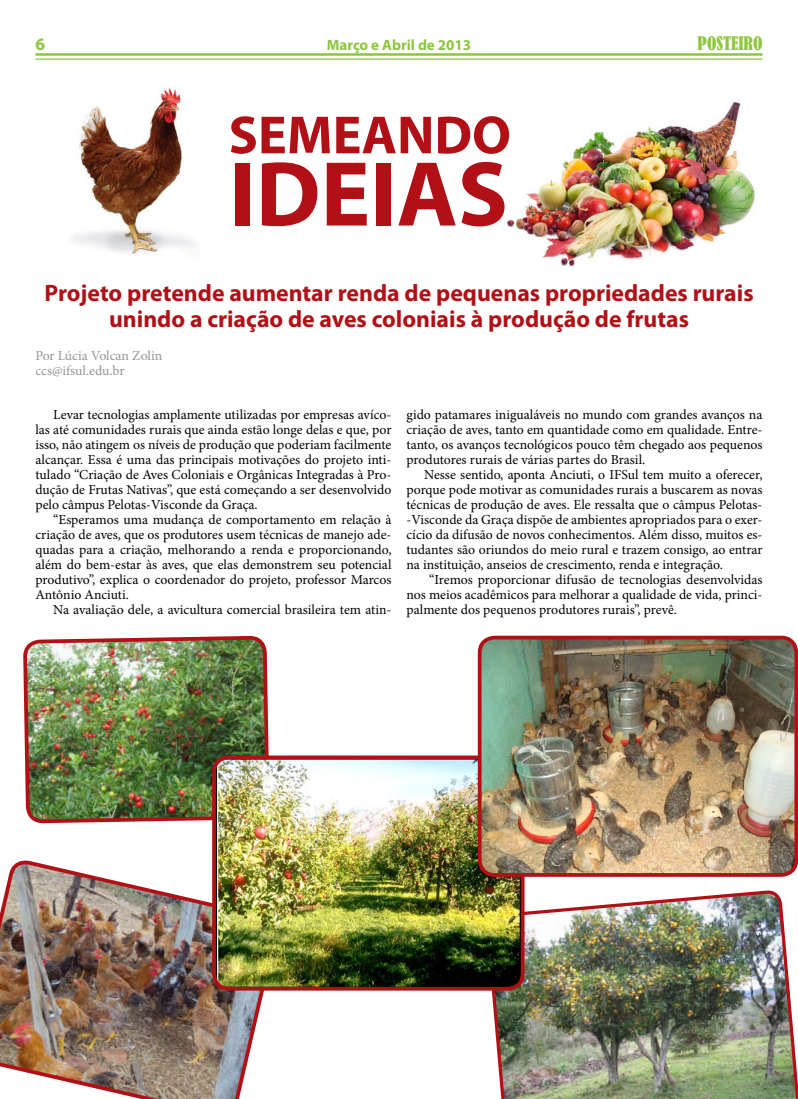
<style>
.page{position:relative;width:798px;height:1099px;background:#fff}
.page>*{position:absolute;margin:0;border:0;box-sizing:border-box;transform-origin:0 0}
.t1{font:700 93px "Myriad Pro";color:#b11116}
.t2{font:700 54.12px "Myriad Pro";color:#b11116}
.t3{font:700 23.75px/26.2px "Myriad Pro";color:#b11116;text-align:center}
.t4{font:condensed 17.5px "Bernard";color:#8dc63f}
.t5{font:700 17.5px "Myriad Pro";color:#8dc63f}
.t6{font:700 15px "Myriad Pro";color:#8dc63f}
.t7{font:13.75px/15px "Minion Pro";color:#000;text-align:justify}
.t8{font:13.75px/15px "Minion Pro";color:#939598}
</style>
<div class="page">
<hr style="left:35px;top:53px;width:727px;height:3px;background:#8dc63f">
<hr style="left:35px;top:58px;width:727px;height:2px;background:#8dc63f">
<img style="left:507px;top:101px;width:248px;height:166px">
<img style="left:72px;top:87px;width:122px;height:168px">
<img style="left:23px;top:637px;width:246px;height:184px">
<img style="left:487px;top:891px;width:310px;height:207px">
<img style="left:0;top:860px;width:279px;height:238px">
<img style="left:214px;top:757px;width:308px;height:231px">
<div style="left:212px;top:755px;width:312px;height:235px;border:4px solid #b11116;border-radius:15px"></div>
<img style="left:479px;top:640px;width:317px;height:235px">
<div style="left:477px;top:635px;width:320px;height:241px;border:4px solid #b11116;border-radius:15px"></div>
<p class="t5" style="left:35px;top:33px;width:11px">6</p>
<p class="t6" style="left:326px;top:35px;width:146px">Março e Abril de 2013</p>
<p class="t4" style="left:697px;top:33px;width:66px">POSTEIRO</p>
<h2 class="t2" style="left:228px;top:100px;width:283px">SEMEANDO</h2>
<h1 class="t1" style="left:229px;top:133px;width:280px">IDEIAS</h1>
<h3 class="t3" style="left:44px;top:278px;width:710px">Projeto pretende aumentar renda de pequenas propriedades rurais unindo a criação de aves coloniais à produção de frutas</h3>
<p class="t8" style="left:35px;top:348px;width:128px">Por Lúcia Volcan Zolin ccs@ifsul.edu.br</p>
<p class="t7" style="left:35px;top:407px;width:357px;text-indent:18px">Levar tecnologias amplamente utilizadas por empresas avíco&shy;las até comunidades rurais que ainda estão longe delas e que, por isso, não atingem os níveis de produção que poderiam facilmente alcançar. Essa é uma das principais motivações do projeto inti&shy;tulado “Criação de Aves Coloniais e Orgânicas Integradas à Pro&shy;dução de Frutas Nativas”, que está começando a ser desenvolvido pelo câmpus Pelotas-Visconde da Graça.</p>
<p class="t7" style="left:35px;top:512px;width:357px;text-indent:18px">“Esperamos uma mudança de comportamento em relação à criação de aves, que os produtores usem técnicas de manejo ade&shy;quadas para a criação, melhorando a renda e proporcionando, além do bem-estar às aves, que elas demonstrem seu potencial produtivo”, explica o coordenador do projeto, professor Marcos Antônio Anciuti.</p>
<p class="t7" style="left:53px;top:602px;width:340px">Na avaliação dele, a avicultura comercial brasileira tem atin-</p>
<p class="t7" style="left:406px;top:407px;width:357px">gido patamares inigualáveis no mundo com grandes avanços na criação de aves, tanto em quantidade como em qualidade. Entre&shy;tanto, os avanços tecnológicos pouco têm chegado aos pequenos produtores rurais de várias partes do Brasil.</p>
<p class="t7" style="left:406px;top:467px;width:357px;text-indent:18px">Nesse sentido, aponta Anciuti, o IFSul tem muito a oferecer, porque pode motivar as comunidades rurais a buscarem as novas técnicas de produção de aves. Ele ressalta que o câmpus Pelotas--Visconde da Graça dispõe de ambientes apropriados para o exer&shy;cício da difusão de novos conhecimentos. Além disso, muitos es&shy;tudantes são oriundos do meio rural e trazem consigo, ao entrar na instituição, anseios de crescimento, renda e integração.</p>
<p class="t7" style="left:406px;top:572px;width:357px;text-indent:23px">“Iremos proporcionar difusão de tecnologias desenvolvidas nos meios acadêmicos para melhorar a qualidade de vida, princi&shy;palmente dos pequenos produtores rurais”, prevê.</p>
</div>
